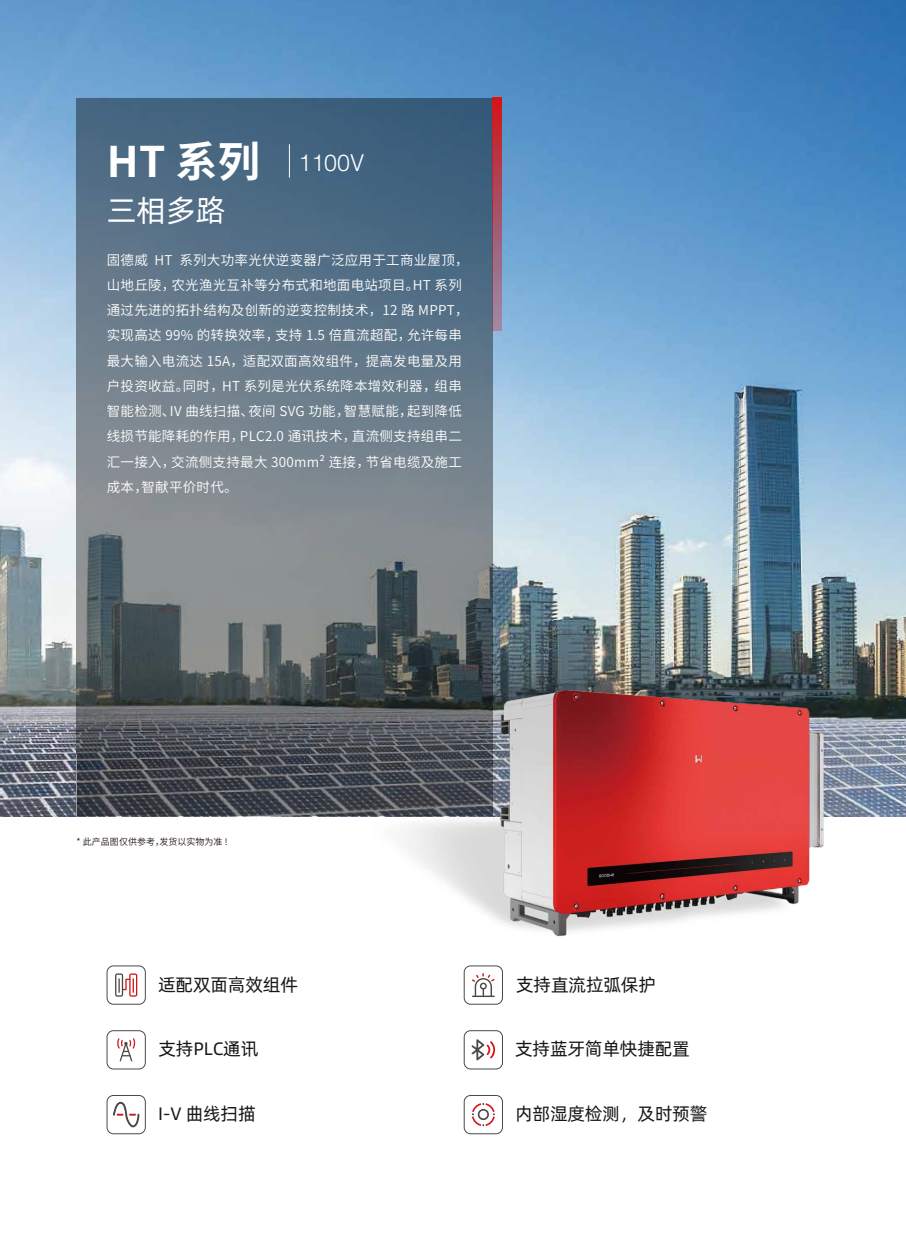
<style>
.page{position:relative;width:906px;height:1238px;background:#fff}
.page>*{position:absolute;margin:0;border:0;box-sizing:border-box;transform-origin:0 0}
.t1{font:700 42.15px "Source Han Sans CN";color:#fff}
.t2{font:30.3px "Alibaba Pu Hui Ti 2 55 Regular";color:#fff}
.t3{font:300 23.25px "Helvetica";color:#fff}
.t4{font:18px "Alibaba Pu Hui Ti 2 55 Regular";letter-spacing:-.015em;color:#161718}
.t5{font:13.5px/25.2px "Source Han Sans CN";letter-spacing:.02em;color:#fff}
.t6{font:9px "Source Han Sans CN";color:#221613}
</style>
<div class="page">
<img style="left:0;top:0;width:906px;height:816px">
<svg style="left:77px;top:98px;width:416px;height:717px;background:#627380"></svg>
<hr style="left:289px;top:144px;width:1px;height:34px;background:#fff">
<div style="left:464px;top:1095px;width:39px;height:38px;border:1px solid #4b4948;border-radius:6px"></div>
<svg style="left:472px;top:1103px;width:23px;height:23px"></svg>
<div style="left:464px;top:1030px;width:39px;height:39px;border:1px solid #4b4948;border-radius:6px"></div>
<svg style="left:471px;top:1039px;width:24px;height:21px"></svg>
<div style="left:107px;top:965px;width:39px;height:39px;border:1px solid #4b4948;border-radius:6px"></div>
<svg style="left:115px;top:973px;width:22px;height:23px"></svg>
<div style="left:107px;top:1095px;width:39px;height:38px;border:1px solid #4b4948;border-radius:6px"></div>
<svg style="left:113px;top:1095px;width:26px;height:32px"></svg>
<svg style="left:493px;top:98px;width:9px;height:232px;background:#ac5265"></svg>
<div style="left:107px;top:1030px;width:39px;height:39px;border:1px solid #4b4948;border-radius:6px"></div>
<svg style="left:117px;top:1038px;width:18px;height:23px"></svg>
<img style="left:320px;top:578px;width:575px;height:405px">
<div style="left:464px;top:965px;width:39px;height:39px;border:1px solid #4b4948;border-radius:6px"></div>
<hr style="left:472px;top:995px;width:23px;height:2px;background:#4b4948">
<svg style="left:472px;top:973px;width:22px;height:24px"></svg>
<h1 class="t1" style="left:107px;top:138px;width:155px">HT 系列</h1>
<h2 class="t2" style="left:107px;top:188px;width:121px">三相多路</h2>
<h3 class="t3" style="left:298px;top:149px;width:67px">1100V</h3>
<p class="t5" style="left:107px;top:247px;width:363px">固德威 HT 系列大功率光伏逆变器广泛应用于工商业屋顶，山地丘陵，农光渔光互补等分布式和地面电站项目。HT 系列通过先进的拓扑结构及创新的逆变控制技术，12 路 MPPT，实现高达 99% 的转换效率，支持 1.5 倍直流超配，允许每串最大输入电流达 15A，适配双面高效组件，提高发电量及用户投资收益。同时，HT 系列是光伏系统降本增效利器，组串智能检测、IV 曲线扫描、夜间 SVG 功能，智慧赋能，起到降低线损节能降耗的作用，PLC2.0 通讯技术，直流侧支持组串二汇一接入，交流侧支持最大 300mm² 连接，节省电缆及施工成本，智献平价时代。</p>
<p class="t6" style="left:77px;top:836px;width:153px">* 此产品图仅供参考，发货以实物为准 !</p>
<h3 class="t4" style="left:158px;top:970px;width:141px">适配双面高效组件</h3>
<h3 class="t4" style="left:516px;top:970px;width:141px">支持直流拉弧保护</h3>
<h3 class="t4" style="left:158px;top:1035px;width:101px">支持PLC通讯</h3>
<h3 class="t4" style="left:515px;top:1035px;width:176px">支持蓝牙简单快捷配置</h3>
<h3 class="t4" style="left:158px;top:1100px;width:99px">I-V 曲线扫描</h3>
<h3 class="t4" style="left:515px;top:1100px;width:194px">内部湿度检测，及时预警</h3>
</div>
